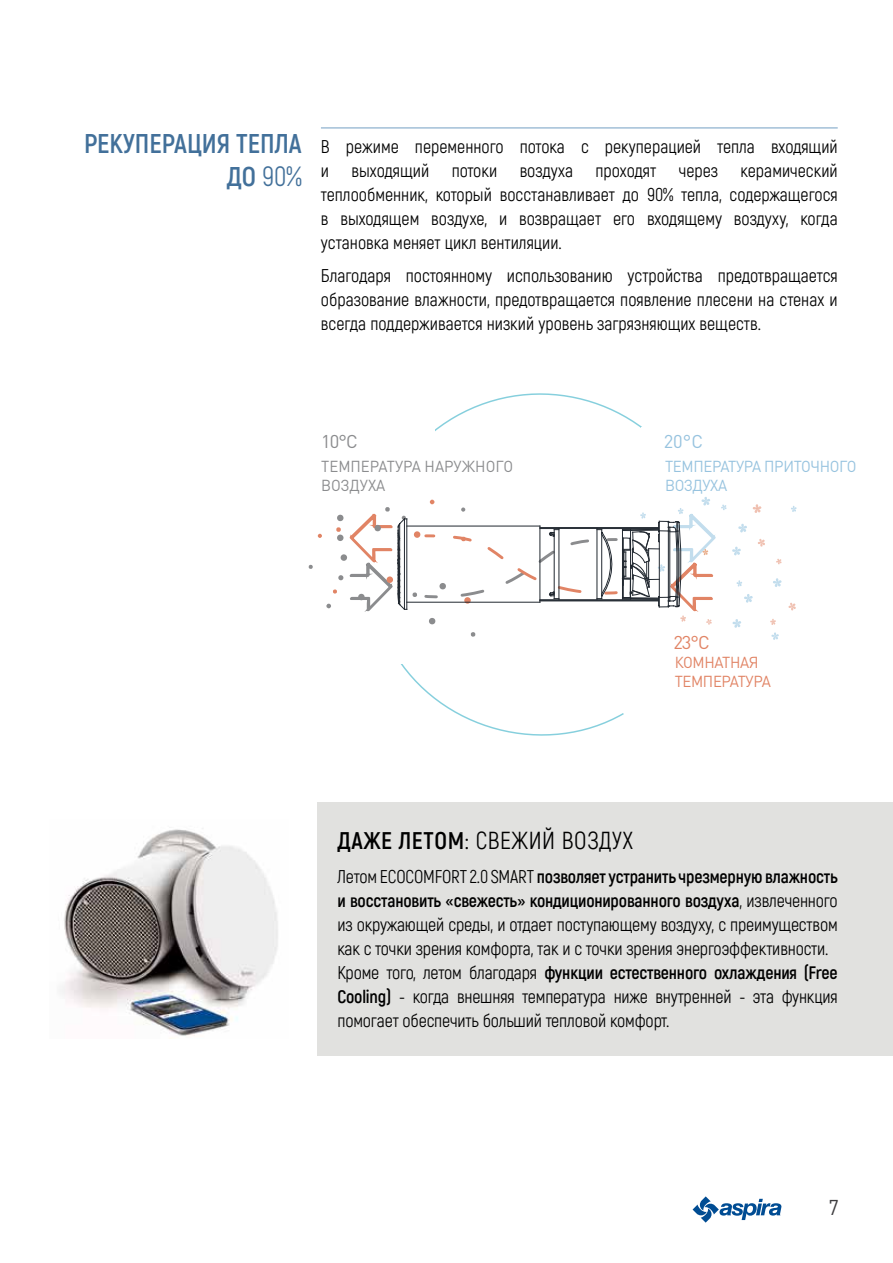
<style>
.page{position:relative;width:893px;height:1263px;background:#fff}
.page>*{position:absolute;margin:0;border:0;box-sizing:border-box;transform-origin:0 0}
.t1{font:700 27px/32.4px "Akrobat";color:#42709a;text-align:right}
.t2{font:24px "Akrobat";letter-spacing:.025em;color:#000}
.t3{font:21px "DIN";color:#3e3d40;scale:.95 1}
.t4{font:18.3px "DIN Pro";color:#97c3df}
.t5{font:18.3px "DIN Pro";color:#e18465}
.t6{font:18.3px "DIN Pro";color:#8b8c8e}
.t7{font:18px/24px "Akrobat";letter-spacing:-.01em;color:#000;text-align:justify}
.t8{font:15.75px/18.9px "DIN Pro";letter-spacing:-.025em;color:#97c3df;scale:.95 1}
.t9{font:15.75px/18.9px "DIN Pro";color:#8b8c8e;scale:.95 1}
.t10{font:15.75px/18.9px "DIN Pro";letter-spacing:-.025em;color:#e18465;scale:.95 1}
.s1{font-weight:400}
.s2{font-weight:700}
</style>
<div class="page">
<svg style="left:693px;top:1196px;width:88px;height:26px"></svg>
<hr style="left:321px;top:127px;width:517px;height:2px;background:#a2bfd7">
<div style="left:317px;top:802px;width:576px;height:253px;background:#e1e1df"></div>
<img style="left:60px;top:828px;width:218px;height:208px">
<svg style="left:401px;top:393px;width:241px;height:343px"></svg>
<div style="left:341px;top:393px;width:94px;height:271px;background:#fff"></div>
<svg style="left:788px;top:602px;width:8px;height:9px"></svg>
<svg style="left:791px;top:506px;width:6px;height:6px"></svg>
<div style="left:414px;top:531px;width:7px;height:7px;background:#e18465;border-radius:50%"></div>
<hr style="left:407px;top:602px;width:133px;height:1px;background:#212830">
<hr style="left:407px;top:526px;width:133px;height:1px;background:#212830">
<svg style="left:308px;top:507px;width:109px;height:105px"></svg>
<svg style="left:423px;top:496px;width:359px;height:144px"></svg>
<h1 class="t1" style="left:84px;top:127px;width:219px">РЕКУПЕРАЦИЯ ТЕПЛА<br>ДО <span class="s1">90%</span></h1>
<p class="t7" style="left:321px;top:135px;width:518px">В режиме переменного потока с рекуперацией тепла входящий и выходящий потоки воздуха проходят через керамический теплообменник, который восстанавливает до 90% тепла, содержащегося в выходящем воздухе, и возвращает его входящему воздуху, когда установка меняет цикл вентиляции.</p>
<p class="t7" style="left:321px;top:263px;width:518px">Благодаря постоянному использованию устройства предотвращается образование влажности, предотвращается появление плесени на стенах и всегда поддерживается низкий уровень загрязняющих веществ.</p>
<p class="t6" style="left:321px;top:429px;width:38px">10°C</p>
<p class="t9" style="left:321px;top:456px;width:204px">ТЕМПЕРАТУРА НАРУЖНОГО<br>ВОЗДУХА</p>
<p class="t4" style="left:664px;top:429px;width:41px">20°C</p>
<p class="t8" style="left:665px;top:456px;width:203px">ТЕМПЕРАТУРА ПРИТОЧНОГО<br>ВОЗДУХА</p>
<p class="t5" style="left:673px;top:630px;width:38px">23°C</p>
<p class="t10" style="left:675px;top:652px;width:103px">КОМНАТНАЯ<br>ТЕМПЕРАТУРА</p>
<h2 class="t2" style="left:337px;top:826px;width:297px"><span class="s2">ДАЖЕ ЛЕТОМ</span>: СВЕЖИЙ ВОЗДУХ</h2>
<p class="t7" style="left:337px;top:864px;width:502px;text-align:left">Летом ECOCOMFORT 2.0 SMART <span class="s2">позволяет устранить чрезмерную влажность и восстановить «свежесть» кондиционированного воздуха</span>, извлеченного из окружающей среды, и отдает поступающему воздуху, с преимуществом как с точки зрения комфорта, так и с точки зрения энергоэффективности.<br>Кроме того, летом благодаря <span class="s2">функции естественного охлаждения (Free Cooling)</span> - когда внешняя температура ниже внутренней - эта функция помогает обеспечить больший тепловой комфорт.</p>
<p class="t3" style="left:828px;top:1194px;width:12px">7</p>
</div>
